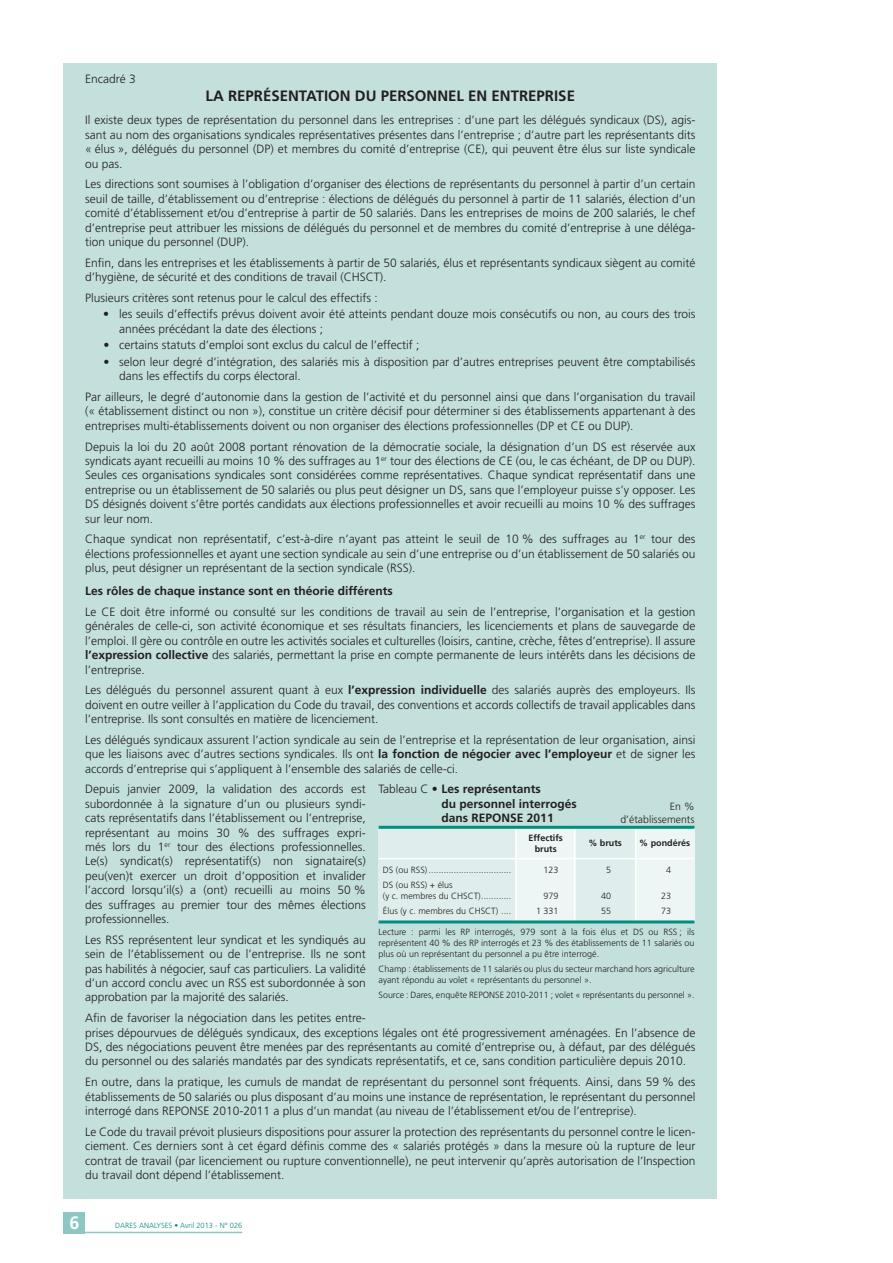
<style>
.page{position:relative;width:893px;height:1263px;background:#fff}
.page>*{position:absolute;margin:0;border:0;box-sizing:border-box;transform-origin:0 0}
.t1{font:700 18px "Frutiger";color:#fff}
.t2{font:700 15px "Frutiger";color:#231f20}
.t3{font:300 12px/14.4px "Frutiger";color:#231f20;text-align:justify}
.t4{font:700 12px/14.4px "Frutiger";color:#231f20}
.t5{font:300 10.5px/12.6px "Frutiger";color:#231f20;text-align:right}
.t6{font:300 9px/10.8px "Frutiger";color:#231f20}
.t7{font:700 9px/10.8px "Frutiger";color:#231f20;text-align:center}
.t8{font:300 7.5px "Frutiger";color:#008e7f}
.s1{font-weight:700}
.s2{font-weight:300}
</style>
<div class="page">
<div style="left:64px;top:64px;width:653px;height:1135px;background:#c3e0dd"></div>
<div style="left:635px;top:827px;width:59px;height:95px;background:#edf6f5"></div>
<div style="left:575px;top:827px;width:60px;height:95px;background:#dfeeec"></div>
<div style="left:516px;top:827px;width:59px;height:95px;background:#edf6f5"></div>
<div style="left:379px;top:827px;width:137px;height:95px;background:#dfeeec"></div>
<hr style="left:635px;top:827px;width:1px;height:95px;background:#fff">
<hr style="left:574px;top:827px;width:1px;height:95px;background:#fff">
<hr style="left:515px;top:827px;width:2px;height:95px;background:#fff">
<hr style="left:379px;top:858px;width:315px;height:1px;background:#fff">
<hr style="left:379px;top:826px;width:315px;height:3px;background:#008e7f">
<hr style="left:379px;top:920px;width:315px;height:3px;background:#008e7f">
<div style="left:64px;top:1212px;width:21px;height:21px;background:#8cc7c2"></div>
<hr style="left:64px;top:1232px;width:178px;height:1px;background:#8cc7c2">
<p class="t3" style="left:85px;top:72px;width:52px">Encadré 3</p>
<p class="t2" style="left:206px;top:87px;width:32px">La repr</p>
<p class="t2" style="left:263px;top:87px;width:18px">ésen</p>
<p class="t2" style="left:299px;top:87px;width:35px">tation</p>
<p class="t2" style="left:355px;top:87px;width:36px">du personnel</p>
<p class="t2" style="left:468px;top:87px;width:60px">en entreprise</p>
<p class="t3" style="left:85px;top:113px;width:612px">Il existe deux types de représentation du personnel dans les entreprises : d’une part les délégués syndicaux (DS), agis&shy;sant au nom des organisations syndicales représentatives présentes dans l’entreprise ; d’autre part les représentants dits « élus », délégués du personnel (DP) et membres du comité d’entreprise (CE), qui peuvent être élus sur liste syndicale ou pas.</p>
<p class="t3" style="left:85px;top:177px;width:612px">Les directions sont soumises à l’obligation d’organiser des élections de représentants du personnel à partir d’un certain seuil de taille, d’établissement ou d’entreprise : élections de délégués du personnel à partir de 11 salariés, élection d’un comité d’établissement et/ou d’entreprise à partir de 50 salariés. Dans les entreprises de moins de 200 salariés, le chef d’entreprise peut attribuer les missions de délégués du personnel et de membres du comité d’entreprise à une déléga&shy;tion unique du personnel (DUP).</p>
<p class="t3" style="left:85px;top:256px;width:612px">Enfin, dans les entreprises et les établissements à partir de 50 salariés, élus et représentants syndicaux siègent au comité d’hygiène, de sécurité et des conditions de travail (CHSCT).</p>
<p class="t3" style="left:85px;top:291px;width:294px">Plusieurs critères sont retenus pour le calcul des effectifs :</p>
<p class="t3" style="left:119px;top:307px;width:578px;text-indent:-16px">• les seuils d’effectifs prévus doivent avoir été atteints pendant douze mois consécutifs ou non, au cours des trois années précédant la date des élections ;</p>
<p class="t3" style="left:103px;top:338px;width:318px">• certains statuts d’emploi sont exclus du calcul de l’effectif ;</p>
<p class="t3" style="left:119px;top:355px;width:578px;text-indent:-16px">• selon leur degré d’intégration, des salariés mis à disposition par d’autres entreprises peuvent être comptabilisés dans les effectifs du corps électoral.</p>
<p class="t3" style="left:85px;top:390px;width:612px">Par ailleurs, le degré d’autonomie dans la gestion de l’activité et du personnel ainsi que dans l’organisation du travail (« établissement distinct ou non »), constitue un critère décisif pour déterminer si des établissements appartenant à des entreprises multi-établissements doivent ou non organiser des élections professionnelles (DP et CE ou DUP).</p>
<p class="t3" style="left:85px;top:439px;width:612px">Depuis la loi du 20 août 2008 portant rénovation de la démocratie sociale, la désignation d’un DS est réservée aux syndicats ayant recueilli au moins 10 % des suffrages au 1<sup>er</sup> tour des élections de CE (ou, le cas échéant, de DP ou DUP).<br>Seules ces organisations syndicales sont considérées comme représentatives. Chaque syndicat représentatif dans une entreprise ou un établissement de 50 salariés ou plus peut désigner un DS, sans que l’employeur puisse s’y opposer. Les DS désignés doivent s’être portés candidats aux élections professionnelles et avoir recueilli au moins 10 % des suffrages sur leur nom.</p>
<p class="t3" style="left:85px;top:532px;width:612px">Chaque syndicat non représentatif, c’est-à-dire n’ayant pas atteint le seuil de 10 % des suffrages au 1<sup>er</sup> tour des élections professionnelles et ayant une section syndicale au sein d’une entreprise ou d’un établissement de 50 salariés ou plus, peut désigner un représentant de la section syndicale (RSS).</p>
<p class="t4" style="left:85px;top:584px;width:309px">Les rôles de chaque instance sont en théorie différents</p>
<p class="t3" style="left:85px;top:605px;width:612px">Le CE doit être informé ou consulté sur les conditions de travail au sein de l’entreprise, l’organisation et la gestion générales de celle-ci, son activité économique et ses résultats financiers, les licenciements et plans de sauvegarde de l’emploi. Il gère ou contrôle en outre les activités sociales et culturelles (loisirs, cantine, crèche, fêtes d’entreprise). Il assure <span class="s1">l’expression collective</span> des salariés, permettant la prise en compte permanente de leurs intérêts dans les décisions de l’entreprise.</p>
<p class="t3" style="left:85px;top:683px;width:612px">Les délégués du personnel assurent quant à eux <span class="s1">l’expression individuelle</span> des salariés auprès des employeurs. Ils doivent en outre veiller à l’application du Code du travail, des conventions et accords collectifs de travail applicables dans l’entreprise. Ils sont consultés en matière de licenciement.</p>
<p class="t3" style="left:85px;top:733px;width:612px">Les délégués syndicaux assurent l’action syndicale au sein de l’entreprise et la représentation de leur organisation, ainsi que les liaisons avec d’autres sections syndicales. Ils ont <span class="s1">la fonction de négocier avec l’employeur</span> et de signer les accords d’entreprise qui s’appliquent à l’ensemble des salariés de celle-ci.</p>
<p class="t3" style="left:85px;top:782px;width:282px">Depuis janvier 2009, la validation des accords est subordonnée à la signature d’un ou plusieurs syndi&shy;cats représentatifs dans l’établissement ou l’entreprise, représentant au moins 30 % des suffrages expri&shy;més lors du 1<sup>er</sup> tour des élections professionnelles.<br>Le(s) syndicat(s) représentatif(s) non signataire(s) peu(ven)t exercer un droit d’opposition et invalider l’accord lorsqu’il(s) a (ont) recueilli au moins 50 % des suffrages au premier tour des mêmes élections professionnelles.</p>
<p class="t3" style="left:85px;top:933px;width:282px">Les RSS représentent leur syndicat et les syndiqués au sein de l’établissement ou de l’entreprise. Ils ne sont pas habilités à négocier, sauf cas particuliers. La validité d’un accord conclu avec un RSS est subordonnée à son approbation par la majorité des salariés.</p>
<p class="t3" style="left:85px;top:1011px;width:612px;text-align:left">Afin de favoriser la négociation dans les petites entre-<br>prises dépourvues de délégués syndicaux, des exceptions légales ont été progressivement aménagées. En l’absence de DS, des négociations peuvent être menées par des représentants au comité d’entreprise ou, à défaut, par des délégués du personnel ou des salariés mandatés par des syndicats représentatifs, et ce, sans condition particulière depuis 2010.</p>
<p class="t3" style="left:85px;top:1075px;width:612px">En outre, dans la pratique, les cumuls de mandat de représentant du personnel sont fréquents. Ainsi, dans 59 % des établissements de 50 salariés ou plus disposant d’au moins une instance de représentation, le représentant du personnel interrogé dans REPONSE 2010-2011 a plus d’un mandat (au niveau de l’établissement et/ou de l’entreprise).</p>
<p class="t3" style="left:85px;top:1125px;width:612px">Le Code du travail prévoit plusieurs dispositions pour assurer la protection des représentants du personnel contre le licen&shy;ciement. Ces derniers sont à cet égard définis comme des « salariés protégés » dans la mesure où la rupture de leur contrat de travail (par licenciement ou rupture conventionnelle), ne peut intervenir qu’après autorisation de l’Inspection du travail dont dépend l’établissement.</p>
<p class="t4" style="left:442px;top:782px;width:137px;text-indent:-63px"><span class="s2">Tableau C</span> • Les représentants<br>du personnel interrogés dans REPONSE 2011</p>
<p class="t5" style="left:620px;top:800px;width:76px">En % d’établissements</p>
<p class="t7" style="left:528px;top:832px;width:36px">Effectifs bruts</p>
<p class="t7" style="left:588px;top:838px;width:35px">% bruts</p>
<p class="t7" style="left:639px;top:838px;width:53px">% pondérés</p>
<p class="t6" style="left:383px;top:865px;width:130px">DS (ou RSS) .................................</p>
<p class="t6" style="left:544px;top:865px;width:17px">123</p>
<p class="t6" style="left:606px;top:865px;width:7px">5</p>
<p class="t6" style="left:666px;top:865px;width:7px">4</p>
<p class="t6" style="left:383px;top:880px;width:130px">DS (ou RSS) + élus<br>(y c. membres du CHSCT)............</p>
<p class="t6" style="left:544px;top:891px;width:17px">979</p>
<p class="t6" style="left:601px;top:891px;width:12px">40</p>
<p class="t6" style="left:661px;top:891px;width:12px">23</p>
<p class="t6" style="left:383px;top:906px;width:130px">Élus (y c. membres du CHSCT) ....</p>
<p class="t6" style="left:536px;top:906px;width:24px">1 331</p>
<p class="t6" style="left:601px;top:906px;width:12px">55</p>
<p class="t6" style="left:661px;top:906px;width:12px">73</p>
<p class="t6" style="left:379px;top:927px;width:317px;text-align:justify">Lecture : parmi les RP interrogés, 979 sont à la fois élus et DS ou RSS ; ils représentent 40 % des RP interrogés et 23 % des établissements de 11 salariés ou plus où un représentant du personnel a pu être interrogé.</p>
<p class="t6" style="left:379px;top:964px;width:317px">Champ : établissements de 11 salariés ou plus du secteur marchand hors agriculture ayant répondu au volet « représentants du personnel ».</p>
<p class="t6" style="left:379px;top:989px;width:317px">Source : Dares, enquête REPONSE 2010-2011 ; volet « représentants du personnel ».</p>
<h1 class="t1" style="left:69px;top:1212px;width:12px">6</h1>
<p class="t8" style="left:115px;top:1221px;width:129px">DARES ANALYSES • Avril 2013 - N° 026</p>
</div>
